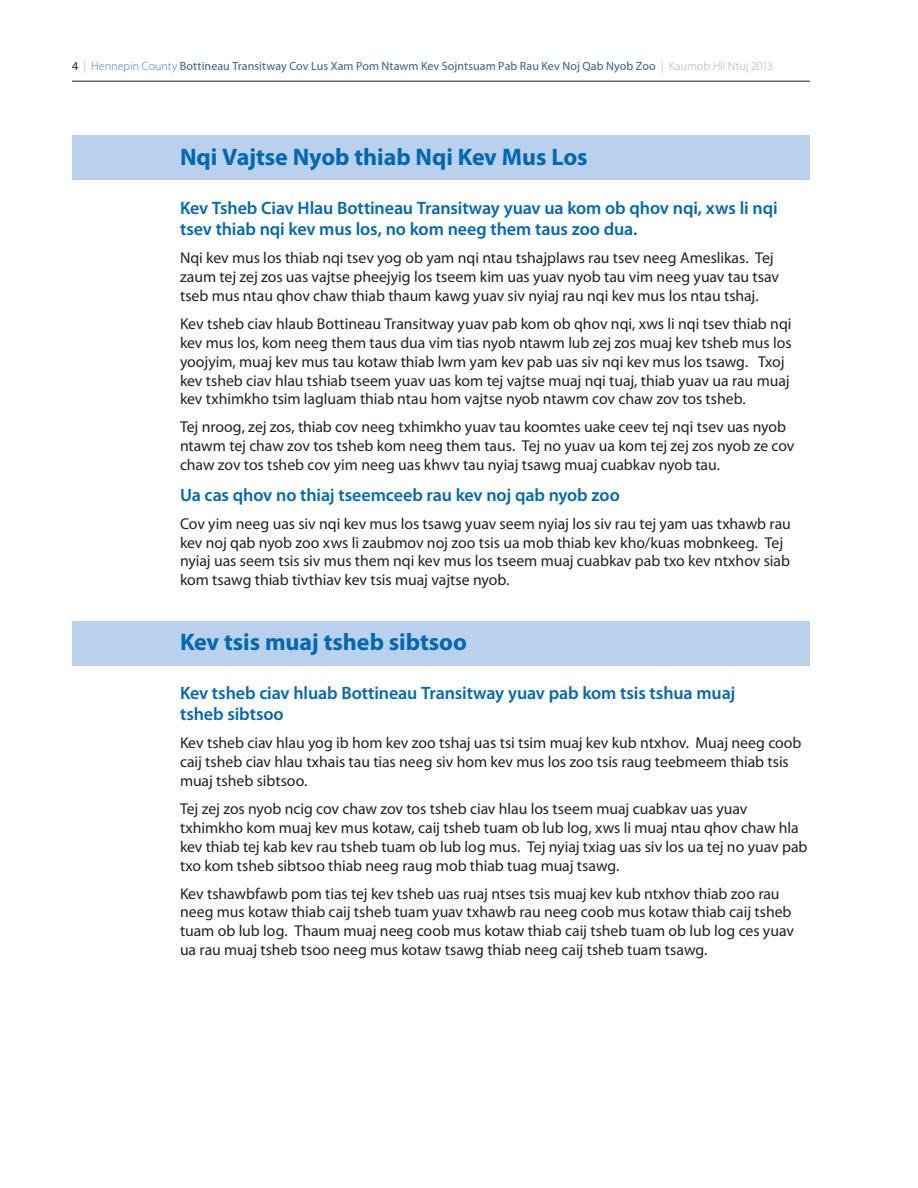
<style>
.page{position:relative;width:918px;height:1188px;background:#fff}
.page>*{position:absolute;margin:0;border:0;box-sizing:border-box;transform-origin:0 0}
.Head{font:700 24px "Myriad Pro";letter-spacing:-.005em;color:#0168b3}
.subhead{font:600 18px/21.6px "Myriad Pro";letter-spacing:-.005em;color:#0168b3}
.t1{font:15.75px/18.9px "Myriad Pro";letter-spacing:-.005em;color:#231f20}
.t2{font:12px "Myriad Pro";letter-spacing:.005em;color:#306195}
.s1{color:#231f20}
.s2{font-weight:300;color:#adaeb2}
.s3{font-weight:300;color:#407fc1}
</style>
<div class="page">
<hr style="left:72px;top:81px;width:738px;height:1px;background:#231f20">
<div style="left:72px;top:621px;width:738px;height:45px;background:#b9d1ec"></div>
<div style="left:72px;top:135px;width:738px;height:45px;background:#b9d1ec"></div>
<p class="t2" style="left:72px;top:59px;width:703px"><span class="s1">4</span> <span class="s2">|</span> <span class="s3">Hennepin County</span> Bottineau Transitway Cov Lus Xam Pom Ntawm Kev Sojntsuam Pab Rau Kev Noj Qab Nyob Zoo <span class="s2">| Kaumob Hli Ntuj 2013</span></p>
<p class="Head" style="left:180px;top:141px;width:409px">Nqi Vajtse Nyob thiab Nqi Kev Mus Los</p>
<p class="subhead" style="left:180px;top:197px;width:599px">Kev Tsheb Ciav Hlau Bottineau Transitway yuav ua kom ob qhov nqi, xws li nqi tsev thiab nqi kev mus los, no kom neeg them taus zoo dua.</p>
<p class="t1" style="left:180px;top:248px;width:601px">Nqi kev mus los thiab nqi tsev yog ob yam nqi ntau tshajplaws rau tsev neeg Ameslikas. Tej zaum tej zej zos uas vajtse pheejyig los tseem kim uas yuav nyob tau vim neeg yuav tau tsav tseb mus ntau qhov chaw thiab thaum kawg yuav siv nyiaj rau nqi kev mus los ntau tshaj.</p>
<p class="t1" style="left:180px;top:314px;width:613px">Kev tsheb ciav hlaub Bottineau Transitway yuav pab kom ob qhov nqi, xws li nqi tsev thiab nqi kev mus los, kom neeg them taus dua vim tias nyob ntawm lub zej zos muaj kev tsheb mus los yoojyim, muaj kev mus tau kotaw thiab lwm yam kev pab uas siv nqi kev mus los tsawg. Txoj kev tsheb ciav hlau tshiab tseem yuav uas kom tej vajtse muaj nqi tuaj, thiab yuav ua rau muaj kev txhimkho tsim lagluam thiab ntau hom vajtse nyob ntawm cov chaw zov tos tsheb.</p>
<p class="t1" style="left:180px;top:417px;width:616px">Tej nroog, zej zos, thiab cov neeg txhimkho yuav tau koomtes uake ceev tej nqi tsev uas nyob ntawm tej chaw zov tos tsheb kom neeg them taus. Tej no yuav ua kom tej zej zos nyob ze cov chaw zov tos tsheb cov yim neeg uas khwv tau nyiaj tsawg muaj cuabkav nyob tau.</p>
<p class="subhead" style="left:180px;top:484px;width:441px">Ua cas qhov no thiaj tseemceeb rau kev noj qab nyob zoo</p>
<p class="t1" style="left:180px;top:514px;width:612px">Cov yim neeg uas siv nqi kev mus los tsawg yuav seem nyiaj los siv rau tej yam uas txhawb rau kev noj qab nyob zoo xws li zaubmov noj zoo tsis ua mob thiab kev kho/kuas mobnkeeg. Tej nyiaj uas seem tsis siv mus them nqi kev mus los tseem muaj cuabkav pab txo kev ntxhov siab kom tsawg thiab tivthiav kev tsis muaj vajtse nyob.</p>
<p class="Head" style="left:180px;top:626px;width:288px">Kev tsis muaj tsheb sibtsoo</p>
<p class="subhead" style="left:180px;top:682px;width:557px">Kev tsheb ciav hluab Bottineau Transitway yuav pab kom tsis tshua muaj tsheb sibtsoo</p>
<p class="t1" style="left:180px;top:733px;width:623px">Kev tsheb ciav hlau yog ib hom kev zoo tshaj uas tsi tsim muaj kev kub ntxhov. Muaj neeg coob caij tsheb ciav hlau txhais tau tias neeg siv hom kev mus los zoo tsis raug teebmeem thiab tsis muaj tsheb sibtsoo.</p>
<p class="t1" style="left:180px;top:799px;width:629px">Tej zej zos nyob ncig cov chaw zov tos tsheb ciav hlau los tseem muaj cuabkav uas yuav txhimkho kom muaj kev mus kotaw, caij tsheb tuam ob lub log, xws li muaj ntau qhov chaw hla kev thiab tej kab kev rau tsheb tuam ob lub log mus. Tej nyiaj txiag uas siv los ua tej no yuav pab txo kom tsheb sibtsoo thiab neeg raug mob thiab tuag muaj tsawg.</p>
<p class="t1" style="left:180px;top:884px;width:615px">Kev tshawbfawb pom tias tej kev tsheb uas ruaj ntses tsis muaj kev kub ntxhov thiab zoo rau neeg mus kotaw thiab caij tsheb tuam yuav txhawb rau neeg coob mus kotaw thiab caij tsheb tuam ob lub log. Thaum muaj neeg coob mus kotaw thiab caij tsheb tuam ob lub log ces yuav ua rau muaj tsheb tsoo neeg mus kotaw tsawg thiab neeg caij tsheb tuam tsawg.</p>
</div>
